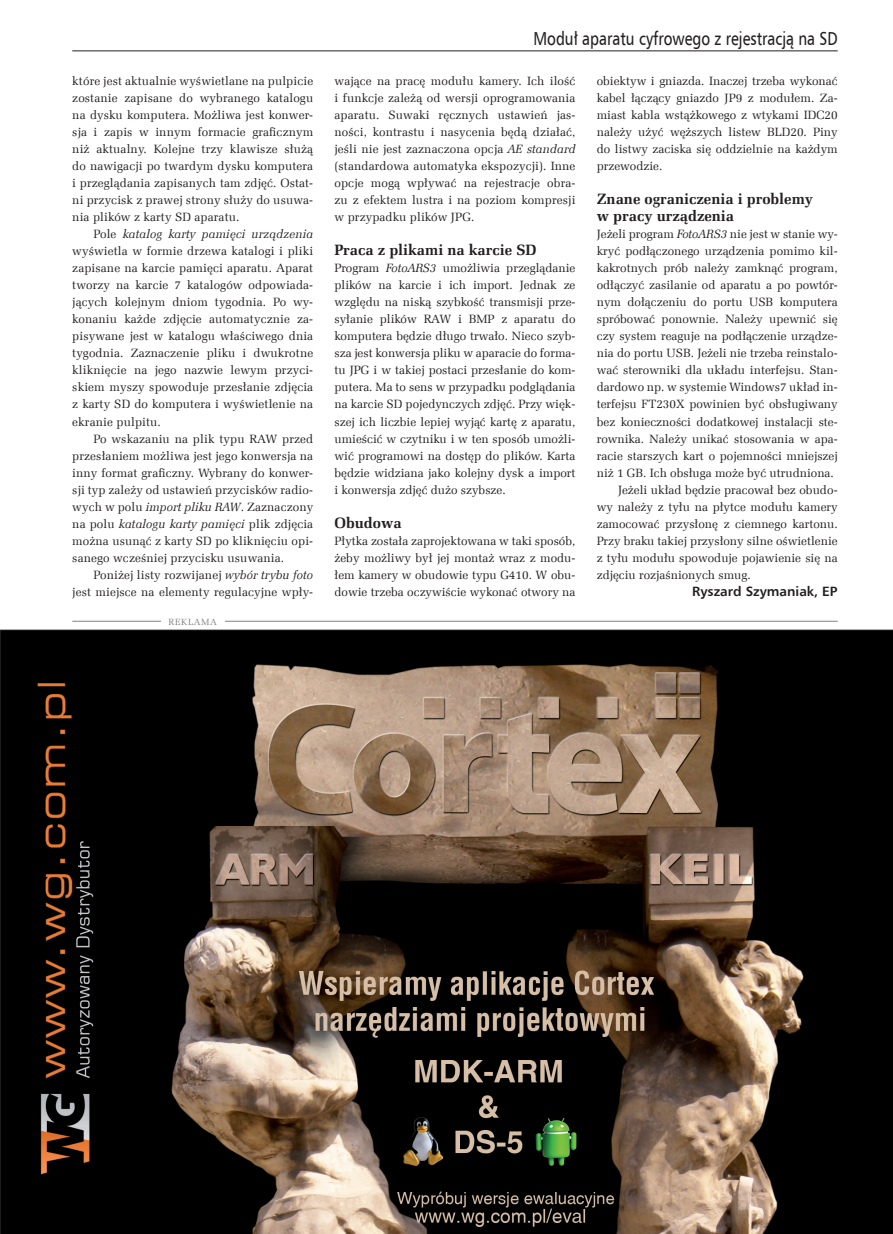
<style>
.page{position:relative;width:893px;height:1234px;background:#fff}
.page>*{position:absolute;margin:0;border:0;box-sizing:border-box;transform-origin:0 0}
.t1{font:18.75px "Humnst 777 EU";color:#231f20;scale:.8 1}
._3_Srodtytul{font:700 15px/17px "Zapf Ellipt EU";color:#231f20}
._0_Autor{font:700 13.5px "Humnst 777 EU";color:#231f20}
._1_Body{font:12px/17px "Zapf Ellipt EU";color:#231f20;text-align:justify}
._1_Body-2{font:9px "Zapf Ellipt EU";letter-spacing:.075em;color:#808285}
.s1{font-style:italic}
</style>
<div class="page">
<hr style="left:72px;top:51px;width:766px;height:1px;background:#231f20">
<hr style="left:72px;top:621px;width:766px;height:1px;background:#808285">
<div style="left:161px;top:612px;width:64px;height:17px;background:#fff"></div>
<svg style="left:0;top:629px;width:893px;height:604px;background:#3e3329"></svg>
<p class="_1_Body" style="left:72px;top:73px;width:242px">które jest aktualnie wyświetlane na pulpicie zostanie zapisane do wybranego katalogu na dysku komputera. Możliwa jest konwer&shy;sja i zapis w innym formacie graficznym niż aktualny. Kolejne trzy klawisze służą do nawigacji po twardym dysku komputera i przeglądania zapisanych tam zdjęć. Ostat&shy;ni przycisk z prawej strony służy do usuwa&shy;nia plików z karty SD aparatu.</p>
<p class="_1_Body" style="left:72px;top:226px;width:242px;text-indent:21px">Pole <span class="s1">katalog karty pamięci urządzenia </span>wyświetla w formie drzewa katalogi i pliki zapisane na karcie pamięci aparatu. Aparat tworzy na karcie 7 katalogów odpowiada&shy;jących kolejnym dniom tygodnia. Po wy&shy;konaniu każde zdjęcie automatycznie za&shy;pisywane jest w katalogu właściwego dnia tygodnia. Zaznaczenie pliku i dwukrotne kliknięcie na jego nazwie lewym przyci&shy;skiem myszy spowoduje przesłanie zdjęcia z karty SD do komputera i wyświetlenie na ekranie pulpitu.</p>
<p class="_1_Body" style="left:72px;top:430px;width:242px;text-indent:21px">Po wskazaniu na plik typu RAW przed przesłaniem możliwa jest jego konwersja na inny format graficzny. Wybrany do konwer&shy;sji typ zależy od ustawień przycisków radio&shy;wych w polu <span class="s1">import pliku RAW</span>. Zaznaczony na polu <span class="s1">katalogu karty pamięci</span> plik zdjęcia można usunąć z karty SD po kliknięciu opi&shy;sanego wcześniej przycisku usuwania.</p>
<p class="_1_Body" style="left:72px;top:566px;width:242px;text-align:right">Poniżej listy rozwijanej <span class="s1">wybór trybu foto </span>jest miejsce na elementy regulacyjne wpły-</p>
<p class="_1_Body-2" style="left:169px;top:616px;width:50px">REKLAMA</p>
<h1 class="t1" style="left:533px;top:27px;width:382px">Moduł aparatu cyfrowego z rejestracją na SD</h1>
<p class="_1_Body" style="left:597px;top:73px;width:242px">obiektyw i gniazda. Inaczej trzeba wykonać kabel łączący gniazdo JP9 z modułem. Za&shy;miast kabla wstążkowego z wtykami IDC20 należy użyć węższych listew BLD20. Piny do listwy zaciska się oddzielnie na każdym przewodzie.</p>
<p class="_3_Srodtytul" style="left:597px;top:191px;width:218px">Znane ograniczenia i problemy w pracy urządzenia</p>
<p class="_1_Body" style="left:597px;top:226px;width:242px">Jeżeli program <span class="s1">FotoARS3</span> nie jest w stanie wy&shy;kryć podłączonego urządzenia pomimo kil&shy;kakrotnych prób należy zamknąć program, odłączyć zasilanie od aparatu a po powtór&shy;nym dołączeniu do portu USB komputera spróbować ponownie. Należy upewnić się czy system reaguje na podłączenie urządze&shy;nia do portu USB. Jeżeli nie trzeba reinstalo&shy;wać sterowniki dla układu interfejsu. Stan&shy;dardowo np. w systemie Windows7 układ in&shy;terfejsu FT230X powinien być obsługiwany bez konieczności dodatkowej instalacji ste&shy;rownika. Należy unikać stosowania w apa&shy;racie starszych kart o pojemności mniejszej niż 1 GB. Ich obsługa może być utrudniona.</p>
<p class="_1_Body" style="left:597px;top:481px;width:242px;text-indent:21px">Jeżeli układ będzie pracował bez obudo&shy;wy należy z tyłu na płytce modułu kamery zamocować przysłonę z ciemnego kartonu.<br>Przy braku takiej przysłony silne oświetlenie z tyłu modułu spowoduje pojawienie się na zdjęciu rozjaśnionych smug.</p>
<p class="_0_Autor" style="left:692px;top:582px;width:147px">Ryszard Szymaniak, EP</p>
<p class="_1_Body" style="left:334px;top:73px;width:242px">wające na pracę modułu kamery. Ich ilość i funkcje zależą od wersji oprogramowania aparatu. Suwaki ręcznych ustawień jas&shy;ności, kontrastu i nasycenia będą działać, jeśli nie jest zaznaczona opcja <span class="s1">AE standard </span>(standardowa automatyka ekspozycji). Inne opcje mogą wpływać na rejestracje obra&shy;zu z efektem lustra i na poziom kompresji w przypadku plików JPG.</p>
<p class="_3_Srodtytul" style="left:334px;top:242px;width:203px">Praca z plikami na karcie SD</p>
<p class="_1_Body" style="left:334px;top:260px;width:242px">Program <span class="s1">FotoARS3</span> umożliwia przeglądanie plików na karcie i ich import. Jednak ze względu na niską szybkość transmisji prze&shy;syłanie plików RAW i BMP z aparatu do komputera będzie długo trwało. Nieco szyb&shy;sza jest konwersja pliku w aparacie do forma&shy;tu JPG i w takiej postaci przesłanie do kom&shy;putera. Ma to sens w przypadku podglądania na karcie SD pojedynczych zdjęć. Przy więk&shy;szej ich liczbie lepiej wyjąć kartę z aparatu, umieścić w czytniku i w ten sposób umożli&shy;wić programowi na dostęp do plików. Karta będzie widziana jako kolejny dysk a import i konwersja zdjęć dużo szybsze.</p>
<p class="_3_Srodtytul" style="left:334px;top:514px;width:69px">Obudowa</p>
<p class="_1_Body" style="left:334px;top:532px;width:242px">Płytka została zaprojektowana w taki sposób, żeby możliwy był jej montaż wraz z modu&shy;łem kamery w obudowie typu G410. W obu&shy;dowie trzeba oczywiście wykonać otwory na</p>
</div>
